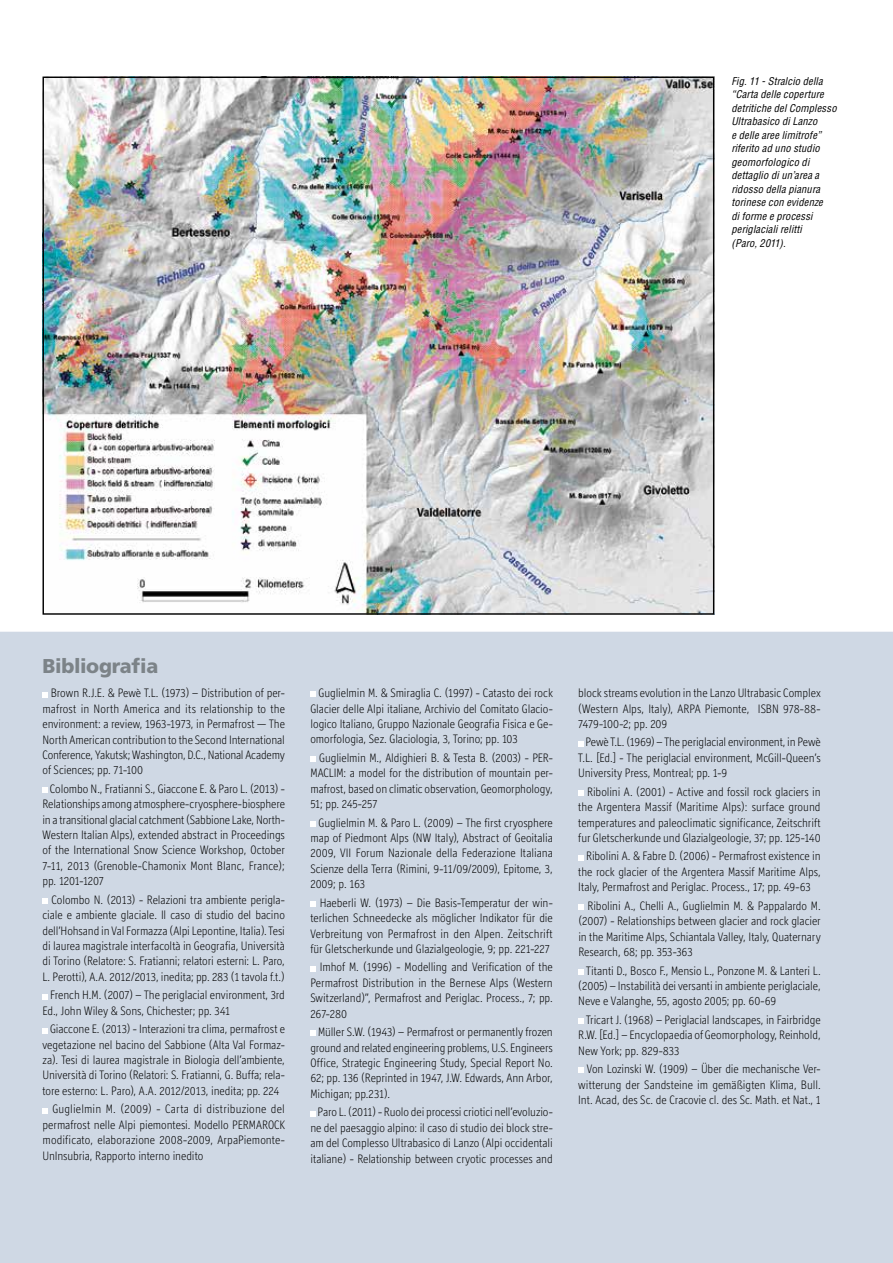
<style>
.page{position:relative;width:893px;height:1263px;background:#fff}
.page>*{position:absolute;margin:0;border:0;box-sizing:border-box;transform-origin:0 0}
.t1{font:900 20.1px "Frutiger";letter-spacing:-.015em;color:#7c8388}
.t2{font:300 12.3px/15.5px "Officina Display ITC";letter-spacing:-.005em;color:#000;text-align:justify}
.t3{font:italic condensed 10.5px/13.5px "Helvetica";letter-spacing:.015em;color:#000}
</style>
<div class="page">
<img style="left:45px;top:79px;width:667px;height:534px">
<div style="left:0;top:632px;width:893px;height:631px;background:#cfd8e4"></div>
<svg style="left:43px;top:692px;width:5px;height:5px"></svg>
<svg style="left:43px;top:787px;width:5px;height:6px"></svg>
<svg style="left:43px;top:898px;width:5px;height:6px"></svg>
<svg style="left:43px;top:994px;width:5px;height:5px"></svg>
<svg style="left:43px;top:1028px;width:5px;height:5px"></svg>
<svg style="left:43px;top:1108px;width:5px;height:5px"></svg>
<svg style="left:310px;top:692px;width:6px;height:5px"></svg>
<svg style="left:310px;top:756px;width:6px;height:6px"></svg>
<svg style="left:310px;top:821px;width:6px;height:5px"></svg>
<svg style="left:310px;top:901px;width:6px;height:6px"></svg>
<svg style="left:310px;top:966px;width:6px;height:5px"></svg>
<svg style="left:310px;top:1031px;width:6px;height:5px"></svg>
<svg style="left:310px;top:1111px;width:6px;height:5px"></svg>
<svg style="left:578px;top:741px;width:6px;height:5px"></svg>
<svg style="left:578px;top:790px;width:6px;height:6px"></svg>
<svg style="left:578px;top:855px;width:6px;height:5px"></svg>
<svg style="left:578px;top:904px;width:6px;height:6px"></svg>
<svg style="left:578px;top:969px;width:6px;height:5px"></svg>
<svg style="left:578px;top:1018px;width:6px;height:6px"></svg>
<svg style="left:578px;top:1068px;width:6px;height:5px"></svg>
<p class="t3" style="left:731px;top:74px;width:107px">Fig. 11 - Stralcio della “Carta delle coperture detritiche del Complesso<br>Ultrabasico di Lanzo<br>e delle aree limitrofe” riferito ad uno studio geomorfologico di dettaglio di un’area a ridosso della pianura torinese con evidenze<br>di forme e processi periglaciali relitti<br>(Paro, 2011).</p>
<h1 class="t1" style="left:43px;top:654px;width:117px">Bibliografia</h1>
<p class="t2" style="left:43px;top:685px;width:244px;text-indent:8px">Brown R.J.E. &amp; Pewè T.L. (1973) – Distribution of per&shy;mafrost in North America and its relationship to the environment: a review, 1963-1973, in Permafrost — The North American contribution to the Second International Conference, Yakutsk; Washington, D.C., National Academy of Sciences; pp. 71-100</p>
<p class="t2" style="left:43px;top:781px;width:244px;text-indent:7px">Colombo N., Fratianni S., Giaccone E. &amp; Paro L. (2013) - Relationships among atmosphere-cryosphere-biosphere in a transitional glacial catchment (Sabbione Lake, North-Western Italian Alps), extended abstract in Proceedings of the International Snow Science Workshop, October 7-11, 2013 (Grenoble-Chamonix Mont Blanc, France); pp. 1201-1207</p>
<p class="t2" style="left:43px;top:892px;width:244px;text-indent:9px">Colombo N. (2013) - Relazioni tra ambiente perigla&shy;ciale e ambiente glaciale. Il caso di studio del bacino dell’Hohsand in Val Formazza (Alpi Lepontine, Italia). Tesi di laurea magistrale interfacoltà in Geografia, Università di Torino (Relatore: S. Fratianni; relatori esterni: L. Paro, L. Perotti), A.A. 2012/2013, inedita; pp. 283 (1 tavola f.t.)</p>
<p class="t2" style="left:43px;top:987px;width:244px;text-indent:8px">French H.M. (2007) – The periglacial environment, 3rd<br>Ed., John Wiley &amp; Sons, Chichester; pp. 341</p>
<p class="t2" style="left:43px;top:1021px;width:244px;text-indent:8px">Giaccone E. (2013) - Interazioni tra clima, permafrost e vegetazione nel bacino del Sabbione (Alta Val Formaz&shy;za). Tesi di laurea magistrale in Biologia dell’ambiente, Università di Torino (Relatori: S. Fratianni, G. Buffa; rela&shy;tore esterno: L. Paro), A.A. 2012/2013, inedita; pp. 224</p>
<p class="t2" style="left:43px;top:1101px;width:244px;text-indent:10px">Guglielmin M. (2009) - Carta di distribuzione del permafrost nelle Alpi piemontesi. Modello PERMAROCK modificato, elaborazione 2008-2009, ArpaPiemonte-UnInsubria, Rapporto interno inedito</p>
<p class="t2" style="left:310px;top:685px;width:244px;text-indent:8px">Guglielmin M. &amp; Smiraglia C. (1997) - Catasto dei rock Glacier delle Alpi italiane, Archivio del Comitato Glacio&shy;logico Italiano, Gruppo Nazionale Geografia Fisica e Ge&shy;omorfologia, Sez. Glaciologia, 3, Torino; pp. 103</p>
<p class="t2" style="left:310px;top:750px;width:244px;text-indent:9px">Guglielmin M., Aldighieri B. &amp; Testa B. (2003) - PER-MACLIM: a model for the distribution of mountain per&shy;mafrost, based on climatic observation, Geomorphology, 51; pp. 245-257</p>
<p class="t2" style="left:310px;top:814px;width:244px;text-indent:8px">Guglielmin M. &amp; Paro L. (2009) – The first cryosphere map of Piedmont Alps (NW Italy), Abstract of Geoitalia 2009, VII Forum Nazionale della Federazione Italiana Scienze della Terra (Rimini, 9-11/09/2009), Epitome, 3, 2009; p. 163</p>
<p class="t2" style="left:310px;top:895px;width:244px;text-indent:9px">Haeberli W. (1973) – Die Basis-Temperatur der win&shy;terlichen Schneedecke als möglicher Indikator für die Verbreitung von Permafrost in den Alpen. Zeitschrift für Gletscherkunde und Glazialgeologie, 9; pp. 221-227</p>
<p class="t2" style="left:310px;top:959px;width:244px;text-indent:9px">Imhof M. (1996) - Modelling and Verification of the Permafrost Distribution in the Bernese Alps (Western Switzerland)”, Permafrost and Periglac. Process., 7; pp.<br>267-280</p>
<p class="t2" style="left:310px;top:1024px;width:244px;text-indent:8px">Müller S.W. (1943) – Permafrost or permanently frozen ground and related engineering problems, U.S. Engineers Office, Strategic Engineering Study, Special Report No.<br>62; pp. 136 (Reprinted in 1947, J.W. Edwards, Ann Arbor, Michigan; pp.231).</p>
<p class="t2" style="left:310px;top:1104px;width:244px;text-align:center">Paro L. (2011) - Ruolo dei processi criotici nell’evoluzio&shy;ne del paesaggio alpino: il caso di studio dei block stre&shy;am del Complesso Ultrabasico di Lanzo (Alpi occidentali italiane) - Relationship between cryotic processes and</p>
<p class="t2" style="left:578px;top:685px;width:244px">block streams evolution in the Lanzo Ultrabasic Complex (Western Alps, Italy), ARPA Piemonte, ISBN 978-88- 7479-100-2; pp. 209</p>
<p class="t2" style="left:578px;top:734px;width:244px;text-indent:7px">Pewè T.L. (1969) – The periglacial environment, in Pewè T.L. [Ed.] - The periglacial environment, McGill-Queen’s University Press, Montreal; pp. 1-9</p>
<p class="t2" style="left:578px;top:784px;width:244px;text-indent:9px">Ribolini A. (2001) - Active and fossil rock glaciers in the Argentera Massif (Maritime Alps): surface ground temperatures and paleoclimatic significance, Zeitschrift fur Gletscherkunde und Glazialgeologie, 37; pp. 125-140</p>
<p class="t2" style="left:578px;top:848px;width:244px;text-indent:8px">Ribolini A. &amp; Fabre D. (2006) - Permafrost existence in the rock glacier of the Argentera Massif Maritime Alps, Italy, Permafrost and Periglac. Process., 17; pp. 49-63</p>
<p class="t2" style="left:578px;top:898px;width:244px;text-indent:9px">Ribolini A., Chelli A., Guglielmin M. &amp; Pappalardo M. (2007) - Relationships between glacier and rock glacier in the Maritime Alps, Schiantala Valley, Italy, Quaternary Research, 68; pp. 353-363</p>
<p class="t2" style="left:578px;top:962px;width:244px;text-indent:8px">Titanti D., Bosco F., Mensio L., Ponzone M. &amp; Lanteri L. (2005) – Instabilità dei versanti in ambiente periglaciale, Neve e Valanghe, 55, agosto 2005; pp. 60-69</p>
<p class="t2" style="left:578px;top:1012px;width:244px;text-indent:8px">Tricart J. (1968) – Periglacial landscapes, in Fairbridge R.W. [Ed.] – Encyclopaedia of Geomorphology, Reinhold, New York; pp. 829-833</p>
<p class="t2" style="left:578px;top:1061px;width:244px;text-indent:9px">Von Lozinski W. (1909) – Über die mechanische Ver&shy;witterung der Sandsteine im gemäßigten Klima, Bull.<br>Int. Acad, des Sc. de Cracovie cl. des Sc. Math. et Nat., 1</p>
</div>
